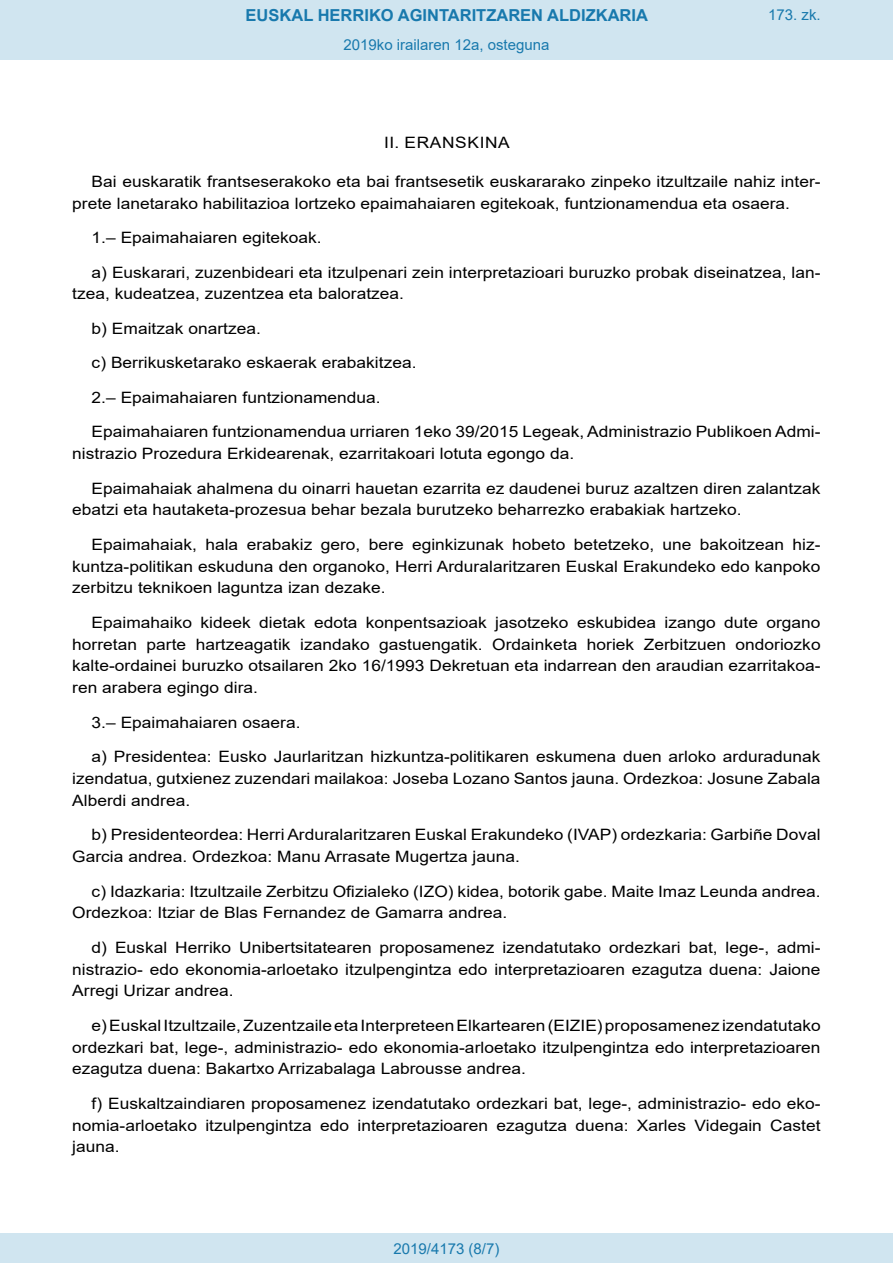
<style>
.page{position:relative;width:893px;height:1263px;background:#fff}
.page>*{position:absolute;margin:0;border:0;box-sizing:border-box;transform-origin:0 0}
.t1{font:700 16.5px "Arial";color:#1879ad}
.BOPVDetalle{font:15.6px/21.8px "Arial";color:#000;scale:1.11 1}
.BOPVClave{font:15.6px "Arial";letter-spacing:.035em;color:#000;scale:1.11 1}
.Paginacion_Centro{font:15px "Arial";color:#1879ad}
</style>
<div class="page">
<div style="left:0;top:0;width:893px;height:60px;background:#d0e5f0"></div>
<div style="left:0;top:1233px;width:893px;height:30px;background:#d0e5f0"></div>
<p class="t1" style="left:246px;top:3px;width:404px">EUSKAL HERRIKO AGINTARITZAREN ALDIZKARIA</p>
<p class="Paginacion_Centro" style="left:343px;top:35px;width:207px">2019ko irailaren 12a, osteguna</p>
<p class="Paginacion_Centro" style="left:768px;top:5px;width:54px">173. zk.</p>
<p class="BOPVClave" style="left:384px;top:132px;width:115px">II. ERANSKINA</p>
<p class="BOPVDetalle" style="left:72px;top:170px;width:676px;text-indent:19px">Bai euskaratik frantseserakoko eta bai frantsesetik euskararako zinpeko itzultzaile nahiz inter&shy;prete lanetarako habilitazioa lortzeko epaimahaiaren egitekoak, funtzionamendua eta osaera.</p>
<p class="BOPVDetalle" style="left:92px;top:227px;width:209px">1.– Epaimahaiaren egitekoak.</p>
<p class="BOPVDetalle" style="left:72px;top:261px;width:676px;text-indent:19px">a) Euskarari, zuzenbideari eta itzulpenari zein interpretazioari buruzko probak diseinatzea, lan&shy;tzea, kudeatzea, zuzentzea eta baloratzea.</p>
<p class="BOPVDetalle" style="left:92px;top:317px;width:154px">b) Emaitzak onartzea.</p>
<p class="BOPVDetalle" style="left:92px;top:352px;width:294px">c) Berrikusketarako eskaerak erabakitzea.</p>
<p class="BOPVDetalle" style="left:92px;top:386px;width:262px">2.– Epaimahaiaren funtzionamendua.</p>
<p class="BOPVDetalle" style="left:72px;top:421px;width:676px;text-indent:19px">Epaimahaiaren funtzionamendua urriaren 1eko 39/2015 Legeak, Administrazio Publikoen Admi&shy;nistrazio Prozedura Erkidearenak, ezarritakoari lotuta egongo da.</p>
<p class="BOPVDetalle" style="left:72px;top:477px;width:676px;text-indent:19px">Epaimahaiak ahalmena du oinarri hauetan ezarrita ez daudenei buruz azaltzen diren zalantzak ebatzi eta hautaketa-prozesua behar bezala burutzeko beharrezko erabakiak hartzeko.</p>
<p class="BOPVDetalle" style="left:72px;top:533px;width:676px;text-align:justify;text-indent:19px">Epaimahaiak, hala erabakiz gero, bere eginkizunak hobeto betetzeko, une bakoitzean hiz&shy;kuntza-politikan eskuduna den organoko, Herri Arduralaritzaren Euskal Erakundeko edo kanpoko zerbitzu teknikoen laguntza izan dezake.</p>
<p class="BOPVDetalle" style="left:72px;top:611px;width:676px;text-align:justify;text-indent:19px">Epaimahaiko kideek dietak edota konpentsazioak jasotzeko eskubidea izango dute organo horretan parte hartzeagatik izandako gastuengatik. Ordainketa horiek Zerbitzuen ondoriozko kalte-ordainei buruzko otsailaren 2ko 16/1993 Dekretuan eta indarrean den araudian ezarritakoa&shy;ren arabera egingo dira.</p>
<p class="BOPVDetalle" style="left:92px;top:711px;width:190px">3.– Epaimahaiaren osaera.</p>
<p class="BOPVDetalle" style="left:72px;top:746px;width:676px;text-align:justify;text-indent:19px">a) Presidentea: Eusko Jaurlaritzan hizkuntza-politikaren eskumena duen arloko arduradunak izendatua, gutxienez zuzendari mailakoa: Joseba Lozano Santos jauna. Ordezkoa: Josune Zabala Alberdi andrea.</p>
<p class="BOPVDetalle" style="left:72px;top:824px;width:676px;text-indent:19px">b) Presidenteordea: Herri Arduralaritzaren Euskal Erakundeko (IVAP) ordezkaria: Garbiñe Doval<br>Garcia andrea. Ordezkoa: Manu Arrasate Mugertza jauna.</p>
<p class="BOPVDetalle" style="left:72px;top:880px;width:676px;text-indent:19px">c) Idazkaria: Itzultzaile Zerbitzu Ofizialeko (IZO) kidea, botorik gabe. Maite Imaz Leunda andrea.<br>Ordezkoa: Itziar de Blas Fernandez de Gamarra andrea.</p>
<p class="BOPVDetalle" style="left:72px;top:936px;width:676px;text-align:justify;text-indent:19px">d) Euskal Herriko Unibertsitatearen proposamenez izendatutako ordezkari bat, lege-, admi&shy;nistrazio- edo ekonomia-arloetako itzulpengintza edo interpretazioaren ezagutza duena: Jaione Arregi Urizar andrea.</p>
<p class="BOPVDetalle" style="left:72px;top:1014px;width:676px;text-align:justify;text-indent:19px">e) Euskal Itzultzaile, Zuzentzaile eta Interpreteen Elkartearen (EIZIE) proposamenez izendatutako ordezkari bat, lege-, administrazio- edo ekonomia-arloetako itzulpengintza edo interpretazioaren ezagutza duena: Bakartxo Arrizabalaga Labrousse andrea.</p>
<p class="BOPVDetalle" style="left:72px;top:1092px;width:676px;text-align:justify;text-indent:19px">f) Euskaltzaindiaren proposamenez izendatutako ordezkari bat, lege-, administrazio- edo eko&shy;nomia-arloetako itzulpengintza edo interpretazioaren ezagutza duena: Xarles Videgain Castet jauna.</p>
<p class="Paginacion_Centro" style="left:393px;top:1238px;width:107px">2019/4173 (8/7)</p>
</div>
